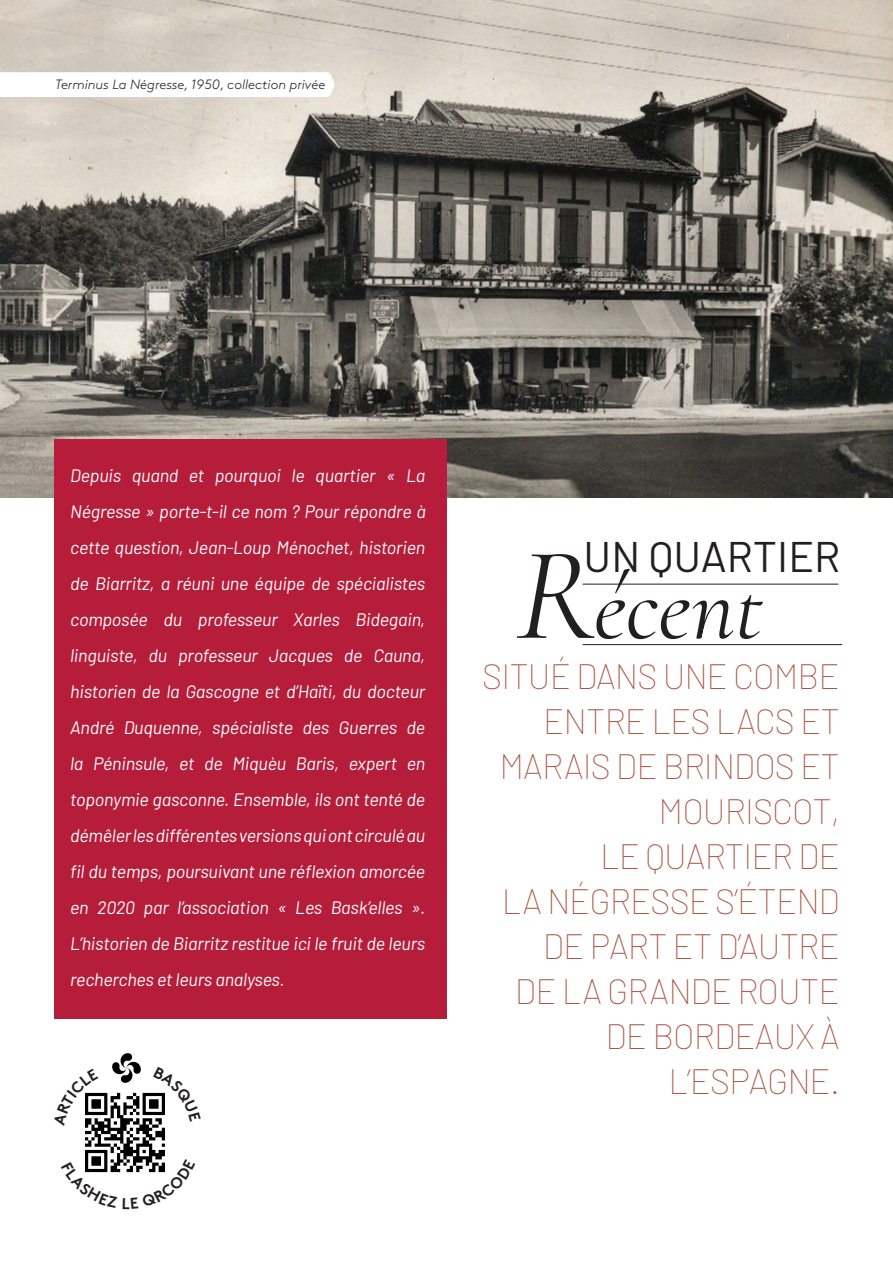
<style>
.page{position:relative;width:893px;height:1263px;background:#fff}
.page>*{position:absolute;margin:0;border:0;box-sizing:border-box;transform-origin:0 0}
.t1{font:italic 94.5px "Cormorant Garamond";color:#231f20}
.t2{font:42.75px "Barlow";color:#231f20}
.t3{font:100 36px/45px "Barlow";letter-spacing:-.025em;color:#ac5542;text-align:right;scale:.96 1}
.t4{font:italic 18px/36px "Barlow";letter-spacing:-.01em;color:#fff;text-align:justify}
.t5{font:italic 300 13.5px "Brown Pro";color:#231f20}
.s1{font-size:133.5px}
</style>
<div class="page">
<hr style="left:583px;top:584px;width:255px;height:1px;background:#231f20">
<hr style="left:583px;top:644px;width:259px;height:1px;background:#231f20">
<img style="left:0;top:0;width:893px;height:497px">
<svg style="left:0;top:72px;width:334px;height:25px"></svg>
<div style="left:54px;top:439px;width:392px;height:579px;background:#b51d3a"></div>
<img style="left:85px;top:1092px;width:80px;height:81px">
<img style="left:112px;top:1053px;width:29px;height:29px">
<svg style="left:85px;top:1092px;width:14px;height:34px"></svg>
<svg style="left:153px;top:1092px;width:12px;height:29px"></svg>
<svg style="left:85px;top:1162px;width:32px;height:11px"></svg>
<svg style="left:123px;top:1159px;width:42px;height:14px"></svg>
<p class="t5" style="left:55px;top:74px;width:272px">Terminus La Négresse, 1950, collection privée</p>
<p class="t4" style="left:70px;top:456px;width:357px">Depuis quand et pourquoi le quartier « La Négresse » porte-t-il ce nom ? Pour répondre à cette question, Jean-Loup Ménochet, historien de Biarritz, a réuni une équipe de spécialistes composée du professeur Xarles Bidegain, linguiste, du professeur Jacques de Cauna, historien de la Gascogne et d’Haïti, du docteur André Duquenne, spécialiste des Guerres de la Péninsule, et de Miquèu Baris, expert en toponymie gasconne. Ensemble, ils ont tenté de démêler les différentes versions qui ont circulé au fil du temps, poursuivant une réflexion amorcée en 2020 par l’association « Les Bask’elles ».<br>L’historien de Biarritz restitue ici le fruit de leurs recherches et leurs analyses.</p>
<h2 class="t2" style="left:584px;top:526px;width:258px">UN QUARTIER</h2>
<h1 class="t1" style="left:515px;top:534px;width:249px"><span class="s1">R</span>écent</h1>
<h3 class="t3" style="left:482px;top:651px;width:374px">SITUÉ DANS UNE COMBE<br>ENTRE LES LACS ET<br>MARAIS DE BRINDOS ET<br>MOURISCOT,<br>LE QUARTIER DE<br>LA NÉGRESSE S’ÉTEND<br>DE PART ET D’AUTRE<br>DE LA GRANDE ROUTE<br>DE BORDEAUX À<br>L’ESPAGNE.</h3>
</div>
